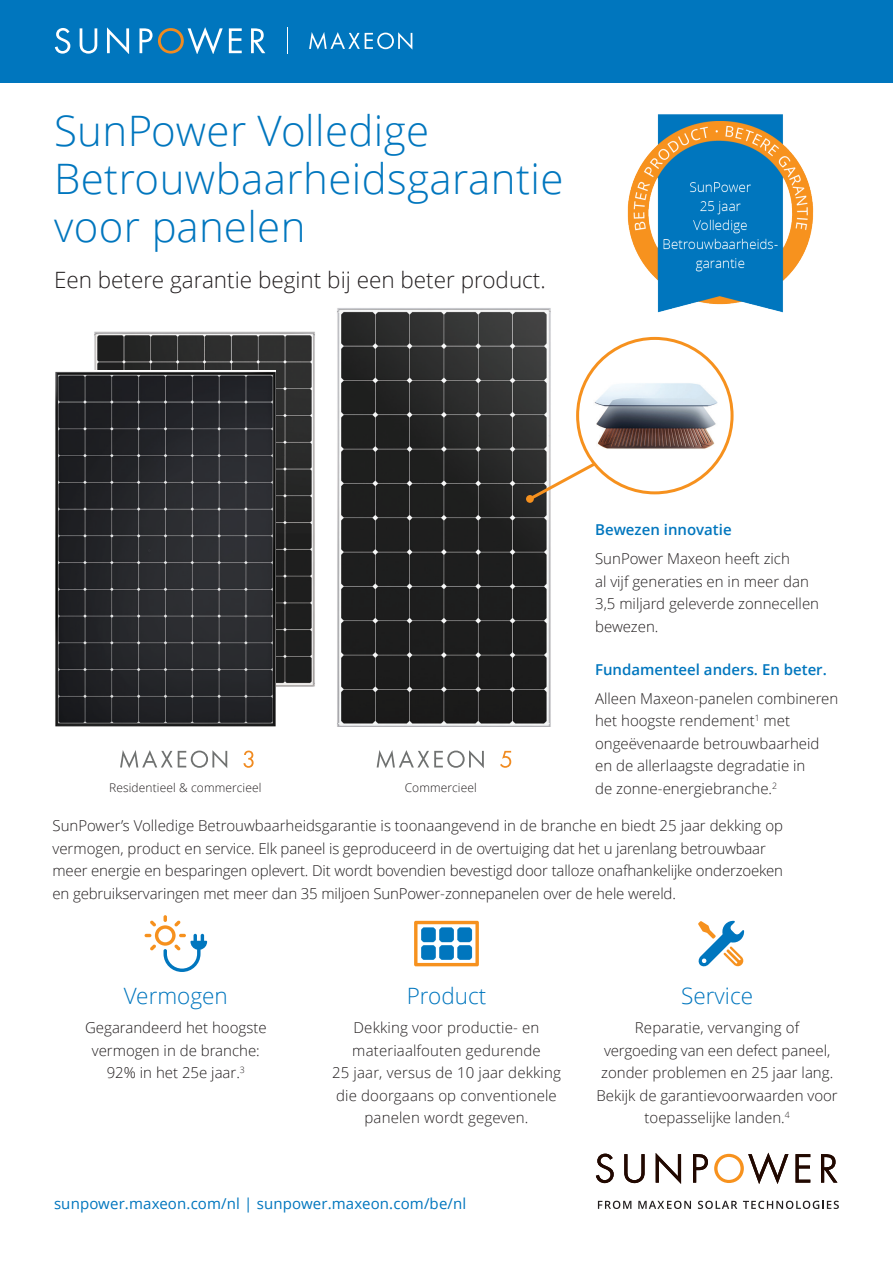
<style>
.page{position:relative;width:893px;height:1263px;background:#fff}
.page>*{position:absolute;margin:0;border:0;box-sizing:border-box;transform-origin:0 0}
.t1{font:300 42px/48px "Open Sans";letter-spacing:.01em;color:#0076be}
.t2{font:300 22.5px "Open Sans";color:#231f20}
.t3{font:300 22.5px "Open Sans";color:#0076be}
.t4{font:300 15px/22.5px "Open Sans";color:#231f20}
.t5{font:15px "Open Sans";letter-spacing:.01em;color:#0076be}
.t6{font:600 15px "Open Sans";color:#0076be}
.t7{font:300 12px "Open Sans";letter-spacing:.01em;color:#231f20}
</style>
<div class="page">
<div style="left:0;top:0;width:893px;height:83px;background:#0076be"></div>
<img style="left:94px;top:331px;width:221px;height:356px">
<svg style="left:120px;top:750px;width:107px;height:18px"></svg>
<svg style="left:243px;top:750px;width:11px;height:18px"></svg>
<img style="left:337px;top:308px;width:214px;height:419px">
<svg style="left:698px;top:921px;width:46px;height:46px"></svg>
<svg style="left:414px;top:921px;width:65px;height:45px"></svg>
<svg style="left:145px;top:915px;width:62px;height:57px"></svg>
<img style="left:55px;top:371px;width:221px;height:356px">
<svg style="left:377px;top:750px;width:107px;height:18px"></svg>
<svg style="left:500px;top:751px;width:11px;height:17px"></svg>
<svg style="left:526px;top:460px;width:73px;height:43px"></svg>
<div style="left:526px;top:495px;width:8px;height:8px;background:#f6911e;border-radius:50%"></div>
<svg style="left:598px;top:1201px;width:33px;height:8px"></svg>
<svg style="left:638px;top:1201px;width:53px;height:8px"></svg>
<svg style="left:698px;top:1201px;width:39px;height:8px"></svg>
<svg style="left:743px;top:1201px;width:96px;height:8px"></svg>
<svg style="left:596px;top:1154px;width:18px;height:29px"></svg>
<svg style="left:624px;top:1154px;width:21px;height:29px"></svg>
<svg style="left:656px;top:1153px;width:25px;height:31px"></svg>
<svg style="left:693px;top:1154px;width:15px;height:28px"></svg>
<svg style="left:795px;top:1154px;width:15px;height:28px"></svg>
<svg style="left:714px;top:1153px;width:74px;height:31px"></svg>
<svg style="left:821px;top:1154px;width:16px;height:28px"></svg>
<img style="left:578px;top:363px;width:154px;height:105px">
<div style="left:576px;top:337px;width:158px;height:157px;border:3px solid #f6911e;border-radius:50%"></div>
<img style="left:627px;top:114px;width:187px;height:199px">
<svg style="left:287px;top:27px;width:1px;height:27px"></svg>
<svg style="left:55px;top:28px;width:15px;height:26px"></svg>
<svg style="left:80px;top:28px;width:17px;height:26px"></svg>
<svg style="left:107px;top:27px;width:22px;height:27px"></svg>
<svg style="left:229px;top:28px;width:13px;height:25px"></svg>
<svg style="left:251px;top:28px;width:14px;height:25px"></svg>
<svg style="left:140px;top:27px;width:83px;height:27px"></svg>
<svg style="left:309px;top:32px;width:103px;height:18px"></svg>
<p class="t1" style="left:54px;top:108px;width:511px">SunPower Volledige<br>Betrouwbaarheidsgarantie voor panelen</p>
<p class="t2" style="left:54px;top:267px;width:493px">Een betere garantie begint bij een beter product.</p>
<p class="t6" style="left:595px;top:519px;width:138px">Bewezen innovatie</p>
<p class="t4" style="left:595px;top:548px;width:225px">SunPower Maxeon heeft zich<br>al vijf generaties en in meer dan<br>3,5 miljard geleverde zonnecellen bewezen.</p>
<p class="t6" style="left:595px;top:659px;width:233px">Fundamenteel anders. En beter.</p>
<p class="t4" style="left:595px;top:687px;width:245px">Alleen Maxeon-panelen combineren het hoogste rendement<sup>1</sup> met ongeëvenaarde betrouwbaarheid en de allerlaagste degradatie in<br>de zonne-energiebranche.<sup>2</sup></p>
<p class="t4" style="left:52px;top:815px;width:732px">SunPower’s Volledige Betrouwbaarheidsgarantie is toonaangevend in de branche en biedt 25 jaar dekking op vermogen, product en service. Elk paneel is geproduceerd in de overtuiging dat het u jarenlang betrouwbaar meer energie en besparingen oplevert. Dit wordt bovendien bevestigd door talloze onafhankelijke onderzoeken en gebruikservaringen met meer dan 35 miljoen SunPower-zonnepanelen over de hele wereld.</p>
<p class="t7" style="left:109px;top:781px;width:154px">Residentieel &amp; commercieel</p>
<p class="t7" style="left:405px;top:781px;width:74px">Commercieel</p>
<p class="t3" style="left:124px;top:983px;width:106px">Vermogen</p>
<p class="t4" style="left:85px;top:1017px;width:183px;text-align:center">Gegarandeerd het hoogste vermogen in de branche:<br>92% in het 25e jaar.<sup>3</sup></p>
<p class="t3" style="left:407px;top:983px;width:81px">Product</p>
<p class="t4" style="left:332px;top:1017px;width:230px;text-align:center">Dekking voor productie- en materiaalfouten gedurende<br>25 jaar, versus de 10 jaar dekking die doorgaans op conventionele panelen wordt gegeven.</p>
<p class="t5" style="left:54px;top:1195px;width:414px">sunpower.maxeon.com/nl | sunpower.maxeon.com/be/nl</p>
<p class="t3" style="left:681px;top:983px;width:73px">Service</p>
<p class="t4" style="left:597px;top:1017px;width:243px;text-align:center">Reparatie, vervanging of vergoeding van een defect paneel, zonder problemen en 25 jaar lang.<br>Bekijk de garantievoorwaarden voor toepasselijke landen.<sup>4</sup></p>
</div>
